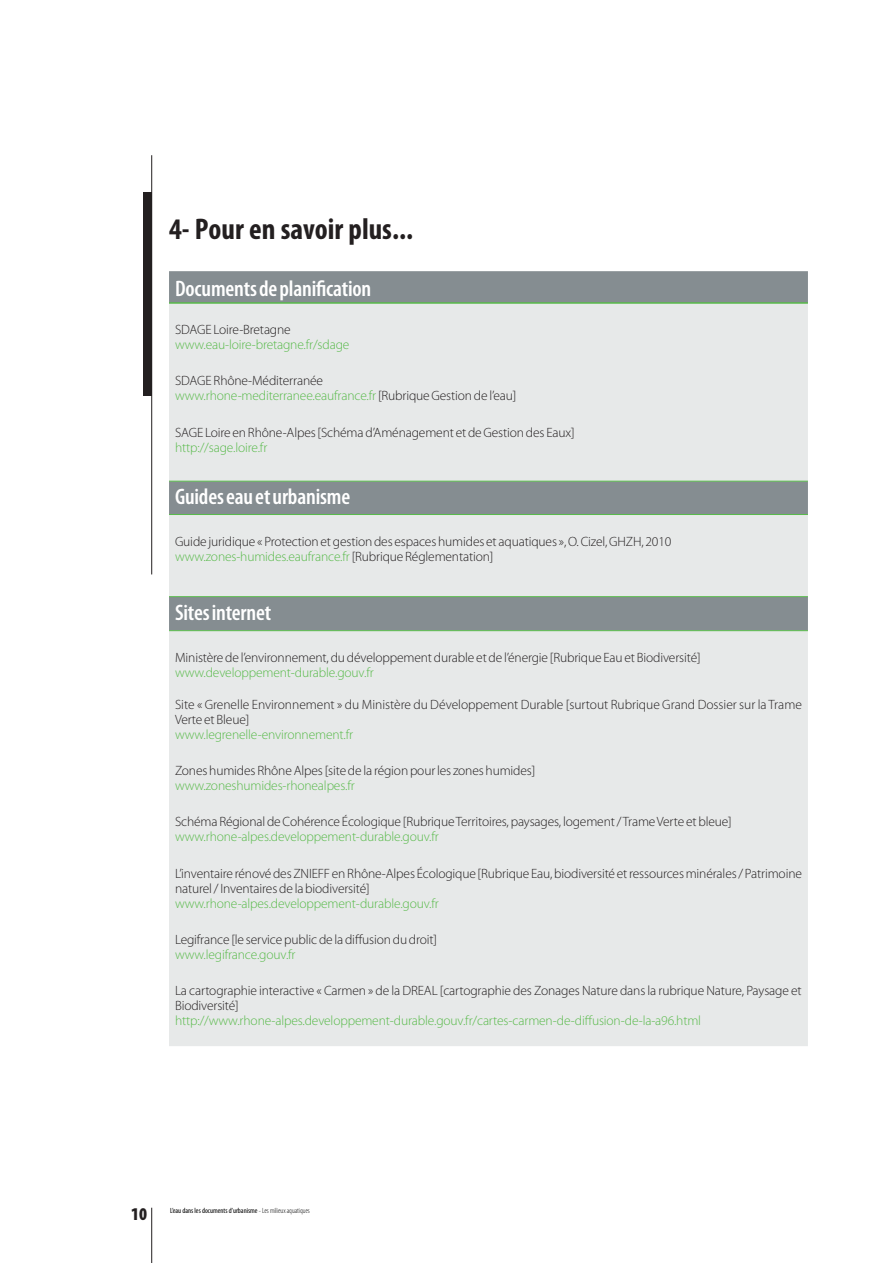
<style>
.page{position:relative;width:893px;height:1263px;background:#fff}
.page>*{position:absolute;margin:0;border:0;box-sizing:border-box;transform-origin:0 0}
.t1{font:700 condensed 30px "Myriad Pro";color:#231f20}
.t2{font:600 condensed 22.5px "Myriad Pro";letter-spacing:-.01em;color:#fff}
.t3{font:900 condensed 18px "Myriad Pro";color:#231f20}
.t4{font:300 13.5px/15px "Myriad Pro";letter-spacing:-.01em;color:#231f20}
.t5{font:300 13.5px "Myriad Pro";letter-spacing:-.01em;color:#58ba4a}
.t6{font:condensed 7.5px "Myriad Pro";color:#000}
.s1{color:#58ba4a}
.s2{font-weight:300}
</style>
<div class="page">
<div style="left:169px;top:271px;width:639px;height:31px;background:#858d91"></div>
<svg style="left:169px;top:304px;width:639px;height:742px;background:#dee0e1"></svg>
<hr style="left:169px;top:302px;width:639px;height:2px;background:#58ba4a">
<hr style="left:169px;top:481px;width:639px;height:1px;background:#58ba4a">
<hr style="left:169px;top:514px;width:639px;height:1px;background:#58ba4a">
<hr style="left:169px;top:596px;width:639px;height:1px;background:#58ba4a">
<hr style="left:169px;top:630px;width:639px;height:1px;background:#58ba4a">
<hr style="left:151px;top:155px;width:1px;height:419px;background:#231f20">
<div style="left:143px;top:193px;width:9px;height:203px;background:#231f20"></div>
<hr style="left:151px;top:1208px;width:1px;height:55px;background:#231f20">
<h1 class="t1" style="left:169px;top:211px;width:245px">4- Pour en savoir plus...</h1>
<h2 class="t2" style="left:175px;top:276px;width:198px">Documents de planification</h2>
<p class="t4" style="left:175px;top:322px;width:117px">SDAGE Loire-Bretagne</p>
<p class="t5" style="left:175px;top:337px;width:176px">www.eau-loire-bretagne.fr/sdage</p>
<p class="t4" style="left:175px;top:374px;width:343px">SDAGE Rhône-Méditerranée <span class="s1">www.rhone-mediterranee.eaufrance.fr</span>[RubriqueGestionde l’eau]</p>
<p class="t4" style="left:175px;top:425px;width:401px">SAGE Loire enRhône-Alpes[Schémad’Aménagement etdeGestiondes Eaux]</p>
<p class="t5" style="left:175px;top:440px;width:94px">http://sage.loire.fr</p>
<h2 class="t2" style="left:175px;top:484px;width:177px">Guides eau et urbanisme</h2>
<p class="t4" style="left:175px;top:534px;width:498px">Guide juridique « Protectionetgestiondes espaceshumides et aquatiques»,O.Cizel,GHZH, 2010 <span class="s1">www.zones-humides.eaufrance.fr</span>[Rubrique Réglementation]</p>
<h2 class="t2" style="left:175px;top:600px;width:98px">Sites internet</h2>
<p class="t4" style="left:175px;top:650px;width:527px">Ministèrede l’environnement,dudéveloppementdurable etde l’énergie [Rubrique Eauet Biodiversité]</p>
<p class="t5" style="left:175px;top:665px;width:200px">www.developpement-durable.gouv.fr</p>
<p class="t4" style="left:175px;top:697px;width:628px">Site « Grenelle Environnement » du Ministère du Développement Durable [surtout Rubrique Grand Dossier sur la Trame<br>Verte et Bleue]</p>
<p class="t5" style="left:175px;top:727px;width:180px">www.legrenelle-environnement.fr</p>
<p class="t4" style="left:175px;top:763px;width:362px">Zoneshumides RhôneAlpes[sitede la régionpourles zoneshumides]</p>
<p class="t5" style="left:175px;top:778px;width:181px">www.zoneshumides-rhonealpes.fr</p>
<p class="t4" style="left:175px;top:814px;width:558px">Schéma RégionaldeCohérence Écologique [RubriqueTerritoires,paysages, logement/TrameVerte etbleue]</p>
<p class="t5" style="left:175px;top:829px;width:265px">www.rhone-alpes.developpement-durable.gouv.fr</p>
<p class="t4" style="left:175px;top:866px;width:628px">L’inventaire rénovédesZNIEFF enRhône-Alpes Écologique [Rubrique Eau,biodiversité etressourcesminérales/Patrimoine naturel/Inventairesde labiodiversité]</p>
<p class="t5" style="left:175px;top:896px;width:265px">www.rhone-alpes.developpement-durable.gouv.fr</p>
<p class="t4" style="left:175px;top:932px;width:264px">Legifrance [le servicepublicde ladiffusiondudroit]</p>
<p class="t5" style="left:175px;top:947px;width:122px">www.legifrance.gouv.fr</p>
<p class="t4" style="left:175px;top:983px;width:628px">La cartographie interactive « Carmen » de la DREAL [cartographie des Zonages Nature dans la rubrique Nature, Paysage et<br>Biodiversité]</p>
<p class="t5" style="left:175px;top:1013px;width:528px">http://www.rhone-alpes.developpement-durable.gouv.fr/cartes-carmen-de-diffusion-de-la-a96.html</p>
<h3 class="t3" style="left:131px;top:1204px;width:17px">10</h3>
<p class="t6" style="left:170px;top:1206px;width:141px">L’eau dans les documents d’urbanisme <span class="s2">- Les milieux aquatiques</span></p>
</div>
